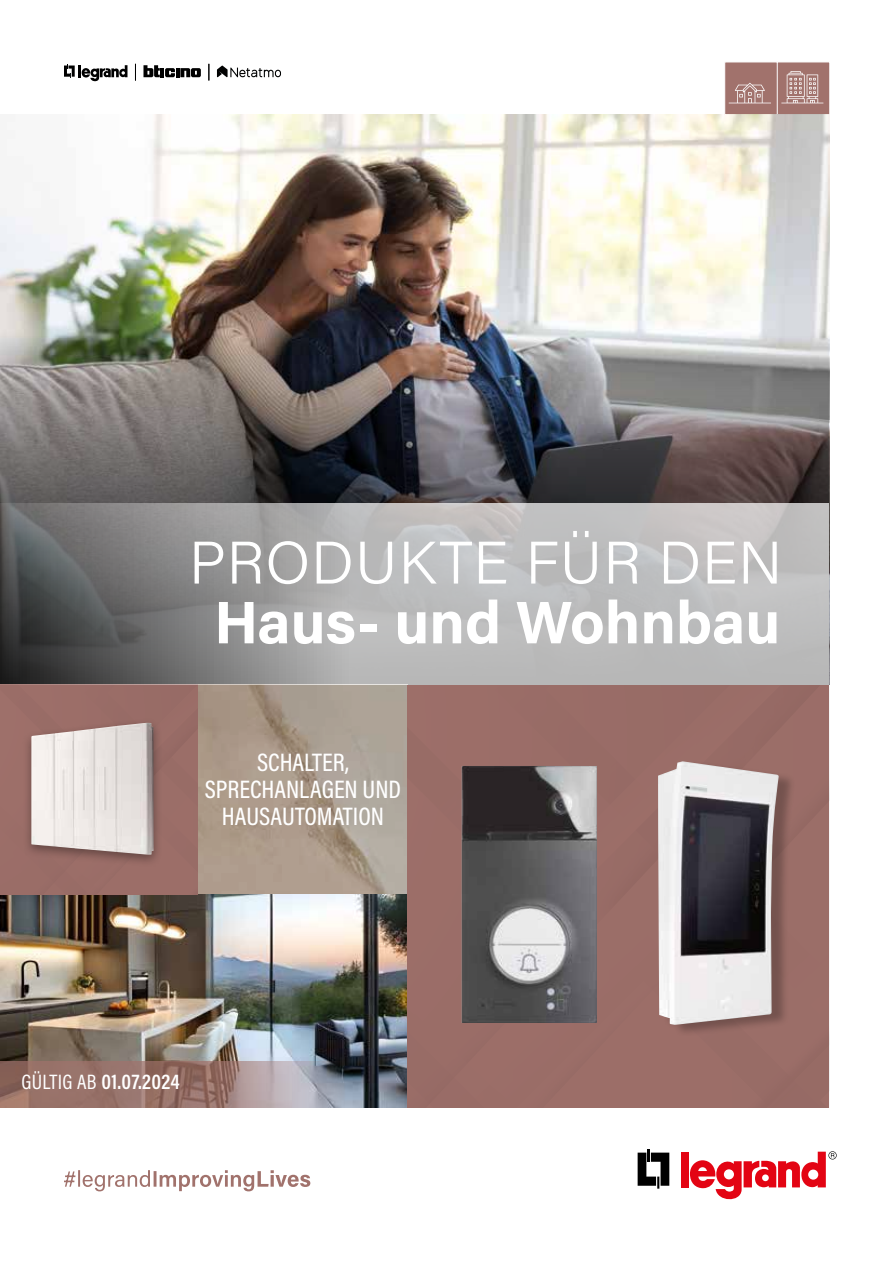
<style>
.page{position:relative;width:893px;height:1263px;background:#fff}
.page>*{position:absolute;margin:0;border:0;box-sizing:border-box;transform-origin:0 0}
.t1{font:700 60px "Acumin Pro";letter-spacing:-.005em;color:#fff}
.t2{font:300 60px "Acumin Pro";letter-spacing:.015em;color:#fff}
.t3{font:500 25.5px/27px "Acumin Pro Cond";color:#fff;text-align:center}
.t4{font:600 21px "Acumin Pro Cond";letter-spacing:.015em;color:#fff}
.s1{font-weight:400}
</style>
<div class="page">
<img style="left:0;top:115px;width:829px;height:221px">
<img style="left:0;top:336px;width:829px;height:167px">
<svg style="left:198px;top:685px;width:210px;height:210px;background:#aa9c8d"></svg>
<svg style="left:638px;top:1150px;width:31px;height:39px"></svg>
<div style="left:681px;top:1152px;width:8px;height:35px;background:#e30413"></div>
<svg style="left:690px;top:1151px;width:147px;height:49px"></svg>
<img style="left:0;top:895px;width:408px;height:212px">
<div style="left:0;top:685px;width:198px;height:210px;background:#9b6e68"></div>
<div style="left:22px;top:718px;width:141px;height:150px;background:#000;opacity:.35"></div>
<img style="left:31px;top:723px;width:123px;height:132px">
<div style="left:745px;top:685px;width:50px;height:75px;background:#966a65"></div>
<div style="left:745px;top:1037px;width:50px;height:70px;background:#986c66"></div>
<div style="left:408px;top:685px;width:337px;height:422px;background:#9b6d68"></div>
<div style="left:795px;top:685px;width:34px;height:422px;background:#9b6d68"></div>
<img style="left:462px;top:766px;width:135px;height:257px">
<div style="left:661px;top:760px;width:135px;height:277px;background:#000;opacity:.25"></div>
<img style="left:658px;top:761px;width:121px;height:264px">
<svg style="left:64px;top:1170px;width:246px;height:21px"></svg>
<div style="left:777px;top:62px;width:53px;height:53px;background:#a1726c;border:1px solid #fff"></div>
<div style="left:724px;top:62px;width:54px;height:53px;background:#a1726c;border:1px solid #fff"></div>
<svg style="left:781px;top:71px;width:42px;height:32px"></svg>
<svg style="left:729px;top:83px;width:42px;height:20px"></svg>
<svg style="left:0;top:1060px;width:345px;height:47px;background:#9a7f7b"></svg>
<svg style="left:143px;top:65px;width:58px;height:12px"></svg>
<svg style="left:217px;top:66px;width:64px;height:11px"></svg>
<svg style="left:64px;top:65px;width:63px;height:17px"></svg>
<svg style="left:209px;top:64px;width:1px;height:16px"></svg>
<svg style="left:135px;top:64px;width:1px;height:17px"></svg>
<svg style="left:0;top:503px;width:829px;height:182px;background:#a2a2a2"></svg>
<h1 class="t2" style="left:189px;top:521px;width:595px">PRODUKTE FÜR DEN</h1>
<h1 class="t1" style="left:214px;top:580px;width:568px">Haus- und Wohnbau</h1>
<p class="t3" style="left:205px;top:748px;width:198px">SCHALTER,<br>SPRECHANLAGEN UND<br>HAUSAUTOMATION</p>
<p class="t4" style="left:21px;top:1068px;width:160px"><span class="s1">GÜLTIG AB</span> 01.07.2024</p>
</div>
